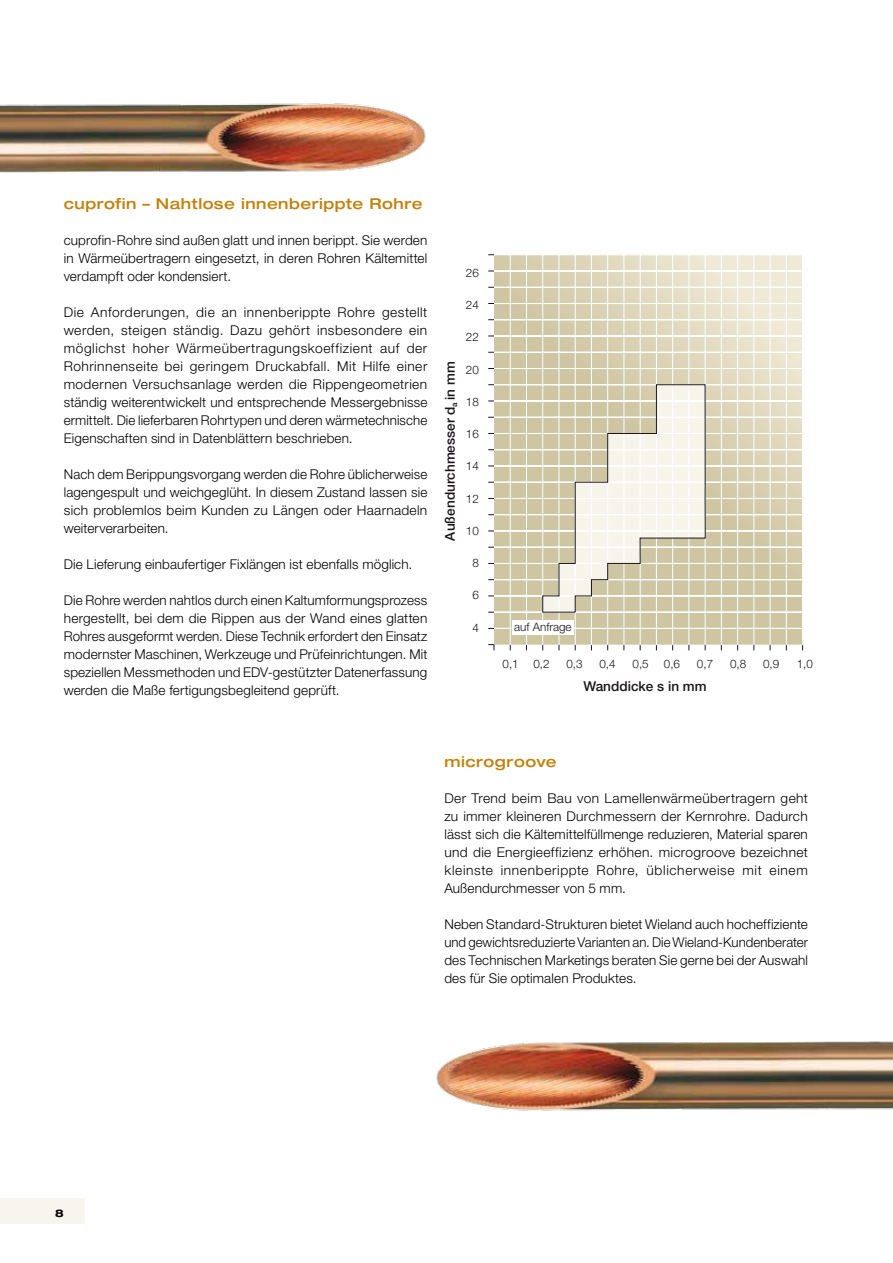
<style>
.page{position:relative;width:893px;height:1263px;background:#fff}
.page>*{position:absolute;margin:0;border:0;box-sizing:border-box;transform-origin:0 0}
.t1{font:500 expanded 15px "Helvetica Neue LT Pro";letter-spacing:.035em;color:#c2810c}
.t2{font:500 13.65px "Helvetica Neue LT Pro";color:#1a1519}
.t3{font:300 13.5px/18px "Helvetica Neue LT Pro";letter-spacing:.01em;color:#000;text-align:justify}
.t4{font:300 11.7px "Helvetica Neue LT Pro";color:#1a1519}
.t5{font:700 expanded 10.5px "Helvetica Neue LT Pro";color:#000}
</style>
<div class="page">
<div style="left:0;top:1198px;width:85px;height:26px;background:#f7f5ed"></div>
<img style="left:0;top:103px;width:426px;height:70px">
<img style="left:436px;top:1041px;width:457px;height:70px">
<svg style="left:494px;top:256px;width:308px;height:389px;background:#d9d2b5"></svg>
<svg style="left:488px;top:644px;width:7px;height:6px"></svg>
<hr style="left:786px;top:254px;width:1px;height:391px;background:#fff">
<hr style="left:770px;top:254px;width:1px;height:391px;background:#fff">
<hr style="left:754px;top:254px;width:1px;height:391px;background:#fff">
<hr style="left:737px;top:254px;width:1px;height:391px;background:#fff">
<hr style="left:721px;top:254px;width:1px;height:391px;background:#fff">
<hr style="left:705px;top:254px;width:1px;height:391px;background:#fff">
<hr style="left:689px;top:254px;width:1px;height:391px;background:#fff">
<hr style="left:672px;top:254px;width:1px;height:391px;background:#fff">
<hr style="left:656px;top:254px;width:1px;height:391px;background:#fff">
<hr style="left:640px;top:254px;width:1px;height:391px;background:#fff">
<hr style="left:624px;top:254px;width:1px;height:391px;background:#fff">
<hr style="left:607px;top:254px;width:1px;height:391px;background:#fff">
<hr style="left:591px;top:254px;width:1px;height:391px;background:#fff">
<hr style="left:575px;top:254px;width:1px;height:391px;background:#fff">
<hr style="left:559px;top:254px;width:1px;height:391px;background:#fff">
<hr style="left:542px;top:254px;width:1px;height:391px;background:#fff">
<hr style="left:526px;top:254px;width:1px;height:391px;background:#fff">
<hr style="left:510px;top:254px;width:1px;height:391px;background:#fff">
<hr style="left:494px;top:628px;width:309px;height:1px;background:#fff">
<hr style="left:494px;top:612px;width:309px;height:1px;background:#fff">
<hr style="left:494px;top:596px;width:309px;height:1px;background:#fff">
<hr style="left:494px;top:579px;width:309px;height:1px;background:#fff">
<hr style="left:494px;top:563px;width:309px;height:1px;background:#fff">
<hr style="left:494px;top:547px;width:309px;height:1px;background:#fff">
<hr style="left:494px;top:531px;width:309px;height:1px;background:#fff">
<hr style="left:494px;top:514px;width:309px;height:1px;background:#fff">
<hr style="left:494px;top:498px;width:309px;height:1px;background:#fff">
<hr style="left:494px;top:482px;width:309px;height:1px;background:#fff">
<hr style="left:494px;top:466px;width:309px;height:1px;background:#fff">
<hr style="left:494px;top:449px;width:309px;height:1px;background:#fff">
<hr style="left:494px;top:433px;width:309px;height:1px;background:#fff">
<hr style="left:494px;top:417px;width:309px;height:1px;background:#fff">
<hr style="left:494px;top:401px;width:309px;height:1px;background:#fff">
<hr style="left:494px;top:384px;width:309px;height:1px;background:#fff">
<hr style="left:494px;top:368px;width:309px;height:1px;background:#fff">
<hr style="left:494px;top:352px;width:309px;height:1px;background:#fff">
<hr style="left:494px;top:336px;width:309px;height:1px;background:#fff">
<hr style="left:494px;top:319px;width:309px;height:1px;background:#fff">
<hr style="left:494px;top:303px;width:309px;height:1px;background:#fff">
<hr style="left:494px;top:287px;width:309px;height:1px;background:#fff">
<hr style="left:494px;top:271px;width:309px;height:1px;background:#fff">
<svg style="left:542px;top:384px;width:164px;height:229px;background:#e1dcca"></svg>
<div style="left:512px;top:621px;width:62px;height:14px;background:#fff"></div>
<p class="t1" style="left:64px;top:194px;width:360px">cuprofin – Nahtlose innenberippte Rohre</p>
<p class="t3" style="left:64px;top:231px;width:365px">cuprofin-Rohre sind außen glatt und innen berippt. Sie werden in Wärmeübertragern eingesetzt, in deren Rohren Kältemittel verdampft oder kondensiert.</p>
<p class="t3" style="left:64px;top:303px;width:365px">Die Anforderungen, die an innenberippte Rohre gestellt werden, steigen ständig. Dazu gehört insbesondere ein möglichst hoher Wärmeübertragungskoeffizient auf der Rohrinnenseite bei geringem Druckabfall. Mit Hilfe einer modernen Versuchsanlage werden die Rippengeometrien ständig weiterentwickelt und entsprechende Messergebnisse ermittelt. Die lieferbaren Rohrtypen und deren wärmetechnische Eigenschaften sind in Datenblättern beschrieben.</p>
<p class="t3" style="left:64px;top:465px;width:365px">Nach dem Berippungsvorgang werden die Rohre üblicherweise lagengespult und weichgeglüht. In diesem Zustand lassen sie sich problemlos beim Kunden zu Längen oder Haarnadeln weiterverarbeiten.</p>
<p class="t3" style="left:64px;top:555px;width:350px">Die Lieferung einbaufertiger Fixlängen ist ebenfalls möglich.</p>
<p class="t3" style="left:64px;top:591px;width:365px">Die Rohre werden nahtlos durch einen Kaltumformungsprozess hergestellt, bei dem die Rippen aus der Wand eines glatten Rohres ausgeformt werden. Diese Technik erfordert den Einsatz modernster Maschinen, Werkzeuge und Prüfeinrichtungen. Mit speziellen Messmethoden und EDV-gestützter Datenerfassung werden die Maße fertigungsbegleitend geprüft.</p>
<p class="t2" style="left:442px;top:540px;width:181px;rotate:-90deg">Außendurchmesser d<sub>a</sub> in mm</p>
<p class="t4" style="left:466px;top:266px;width:14px">26</p>
<p class="t4" style="left:466px;top:298px;width:14px">24</p>
<p class="t4" style="left:466px;top:330px;width:14px">22</p>
<p class="t4" style="left:466px;top:362px;width:14px">20</p>
<p class="t4" style="left:466px;top:395px;width:14px">18</p>
<p class="t4" style="left:466px;top:427px;width:14px">16</p>
<p class="t4" style="left:466px;top:459px;width:14px">14</p>
<p class="t4" style="left:466px;top:491px;width:14px">12</p>
<p class="t4" style="left:466px;top:524px;width:14px">10</p>
<p class="t4" style="left:472px;top:556px;width:8px">8</p>
<p class="t4" style="left:472px;top:588px;width:8px">6</p>
<p class="t4" style="left:472px;top:620px;width:8px">4</p>
<p class="t4" style="left:514px;top:620px;width:59px">auf Anfrage</p>
<p class="t4" style="left:502px;top:657px;width:18px">0,1</p>
<p class="t4" style="left:533px;top:657px;width:18px">0,2</p>
<p class="t4" style="left:566px;top:657px;width:18px">0,3</p>
<p class="t4" style="left:599px;top:657px;width:18px">0,4</p>
<p class="t4" style="left:632px;top:657px;width:18px">0,5</p>
<p class="t4" style="left:664px;top:657px;width:18px">0,6</p>
<p class="t4" style="left:697px;top:657px;width:18px">0,7</p>
<p class="t4" style="left:730px;top:657px;width:18px">0,8</p>
<p class="t4" style="left:763px;top:657px;width:18px">0,9</p>
<p class="t4" style="left:797px;top:657px;width:18px">1,0</p>
<p class="t2" style="left:583px;top:678px;width:125px">Wanddicke s in mm</p>
<p class="t1" style="left:444px;top:752px;width:114px">microgroove</p>
<p class="t3" style="left:444px;top:789px;width:365px">Der Trend beim Bau von Lamellenwärmeübertragern geht zu immer kleineren Durchmessern der Kernrohre. Dadurch lässt sich die Kältemittelfüllmenge reduzieren, Material sparen und die Energieeffizienz erhöhen. microgroove bezeichnet kleinste innenberippte Rohre, üblicherweise mit einem Außendurchmesser von 5 mm.</p>
<p class="t3" style="left:444px;top:915px;width:365px">Neben Standard-Strukturen bietet Wieland auch hocheffiziente und gewichtsreduzierte Varianten an. Die Wieland-Kundenberater des Technischen Marketings beraten Sie gerne bei der Auswahl des für Sie optimalen Produktes.</p>
<p class="t5" style="left:55px;top:1206px;width:10px">8</p>
</div>
